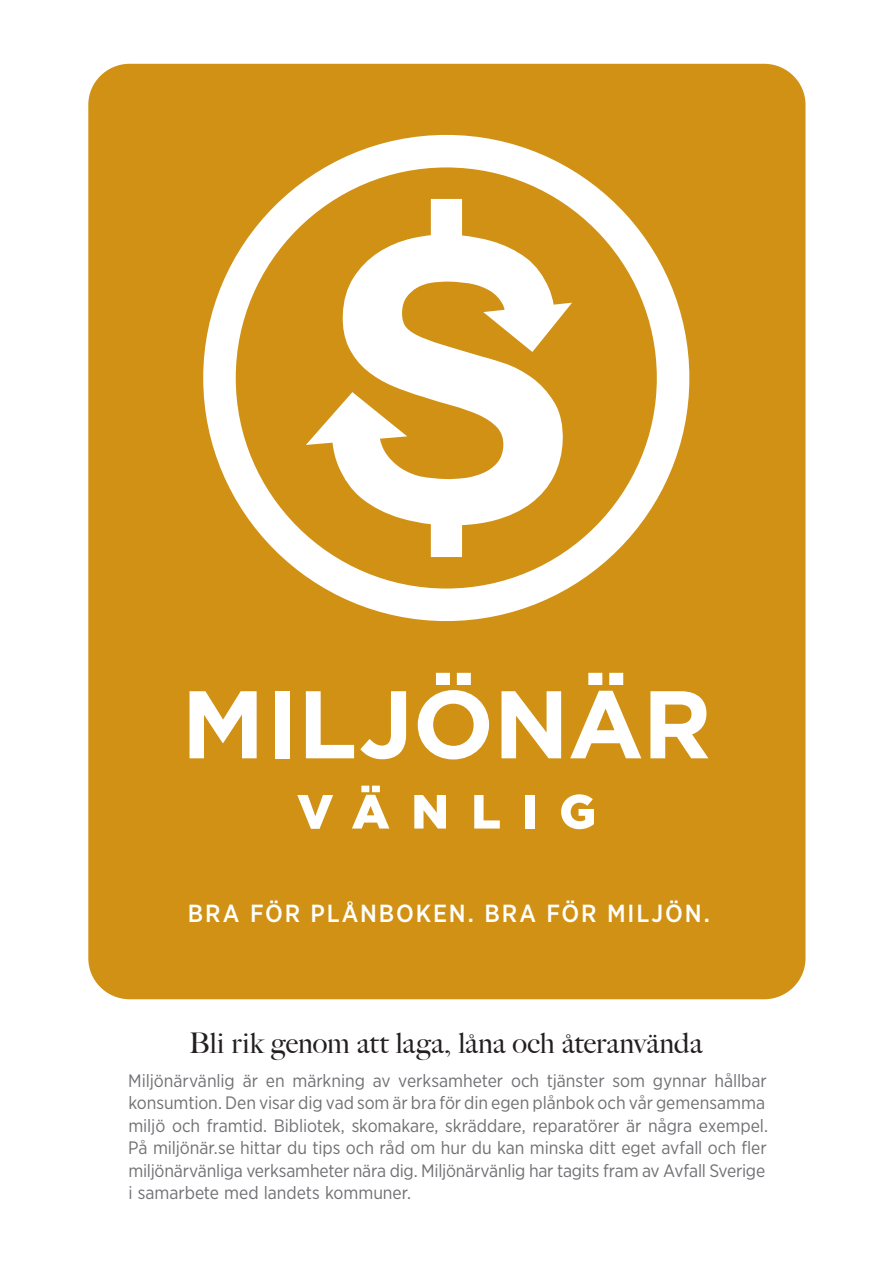
<style>
.page{position:relative;width:893px;height:1263px;background:#fff}
.page>*{position:absolute;margin:0;border:0;box-sizing:border-box;transform-origin:0 0}
.t1{font:500 28.5px "Big Caslon";color:#231f20}
.t2{font:500 24.75px "Gotham Narrow";letter-spacing:.075em;color:#fff}
.t3{font:18px/22.5px "Gotham Narrow";letter-spacing:-.005em;color:#717074}
</style>
<div class="page">
<div style="left:88px;top:64px;width:717px;height:935px;background:#d09114;border-radius:41px"></div>
<svg style="left:203px;top:135px;width:486px;height:486px"></svg>
<svg style="left:190px;top:691px;width:67px;height:67px"></svg>
<div style="left:275px;top:691px;width:15px;height:67px;background:#fff"></div>
<svg style="left:306px;top:691px;width:48px;height:67px"></svg>
<svg style="left:360px;top:691px;width:46px;height:68px"></svg>
<svg style="left:418px;top:673px;width:71px;height:86px"></svg>
<svg style="left:501px;top:691px;width:60px;height:67px"></svg>
<svg style="left:570px;top:673px;width:71px;height:85px"></svg>
<svg style="left:650px;top:691px;width:58px;height:67px"></svg>
<svg style="left:297px;top:795px;width:36px;height:34px"></svg>
<svg style="left:352px;top:786px;width:37px;height:42px"></svg>
<svg style="left:414px;top:795px;width:32px;height:33px"></svg>
<svg style="left:474px;top:795px;width:26px;height:33px"></svg>
<div style="left:525px;top:795px;width:9px;height:33px;background:#fff"></div>
<svg style="left:561px;top:794px;width:33px;height:35px"></svg>
<svg style="left:306px;top:199px;width:266px;height:358px"></svg>
<h2 class="t2" style="left:188px;top:897px;width:524px">BRA FÖR PLÅNBOKEN. BRA FÖR MILJÖN.</h2>
<h1 class="t1" style="left:189px;top:1026px;width:515px">Bli rik genom att laga, låna och återanvända</h1>
<p class="t3" style="left:128px;top:1069px;width:641px">Miljönärvänlig är en märkning av verksamheter och tjänster som gynnar hållbar konsumtion. Den visar dig vad som är bra för din egen plånbok och vår gemensamma miljö och framtid. Bibliotek, skomakare, skräddare, reparatörer är några exempel.<br>På miljönär.se hittar du tips och råd om hur du kan minska ditt eget avfall och fler miljönärvänliga verksamheter nära dig. Miljönärvänlig har tagits fram av Avfall Sverige i samarbete med landets kommuner.</p>
</div>
